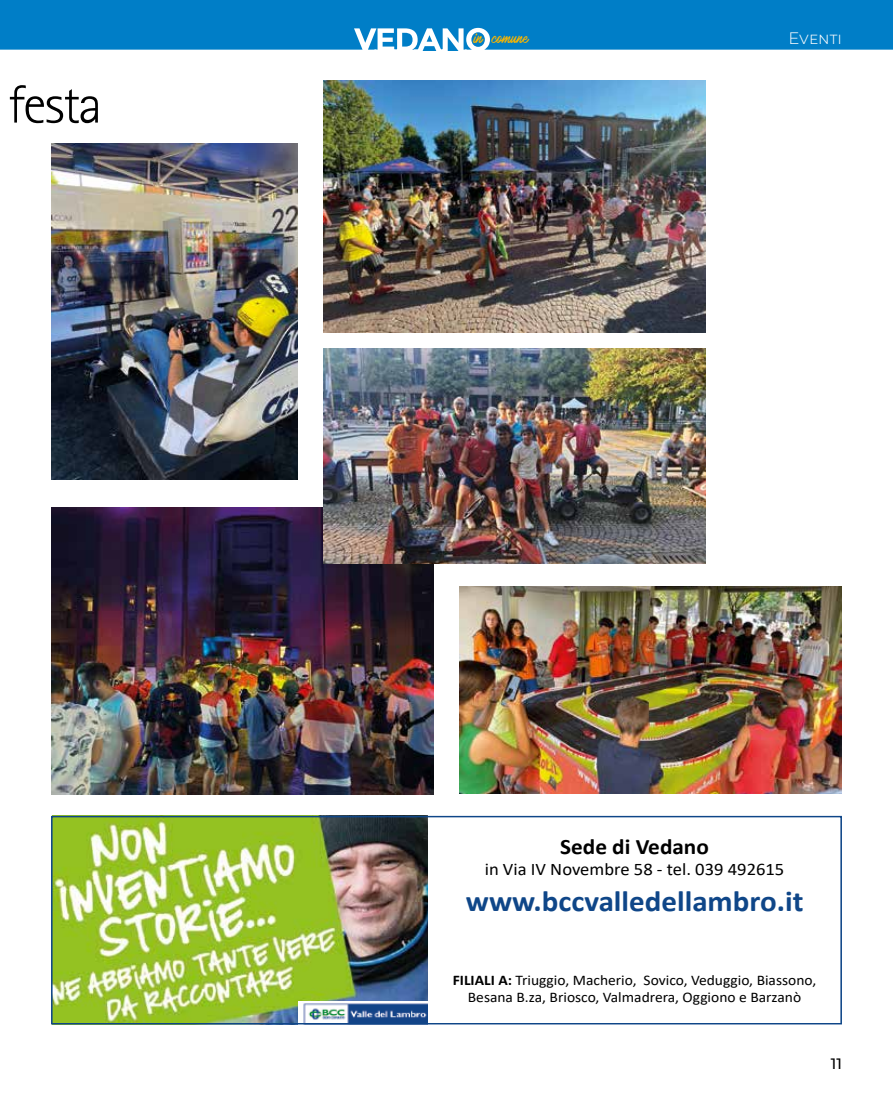
<style>
.page{position:relative;width:893px;height:1106px;background:#fff}
.page>*{position:absolute;margin:0;border:0;box-sizing:border-box;transform-origin:0 0}
.t1{font:300 54px "Rotis Sans Serif Std";letter-spacing:-.03em;color:#000}
.t2{font:700 29.4px "Calibri";color:#0f4688;scale:1.05 1}
.t3{font:700 22.05px "Calibri";color:#000;scale:1.05 1}
.t4{font:17.7px "Calibri";color:#000;scale:1.05 1}
.t5{font:300 16.5px "Montserrat";color:#fff}
.t6{font:500 15px "Montserrat";color:#000}
.t7{font:14.7px/17.7px "Calibri";color:#000;text-align:center;scale:1.05 1}
.t8{font:12.75px "Mark My Words";color:#fab600}
.s1{font-weight:700}
</style>
<div class="page">
<div style="left:0;top:0;width:893px;height:50px;background:#007ec7"></div>
<svg style="left:0;top:28px;width:893px;height:23px"></svg>
<img style="left:324px;top:81px;width:382px;height:252px">
<img style="left:51px;top:144px;width:247px;height:336px">
<img style="left:459px;top:586px;width:383px;height:207px">
<img style="left:51px;top:508px;width:383px;height:287px">
<img style="left:323px;top:348px;width:383px;height:216px">
<img style="left:54px;top:819px;width:374px;height:202px">
<img style="left:298px;top:1001px;width:130px;height:20px">
<div style="left:51px;top:816px;width:791px;height:208px;border:2px solid #0f4688"></div>
<h1 class="t1" style="left:8px;top:73px;width:96px">festa</h1>
<p class="t8" style="left:474px;top:31px;width:56px">in comune</p>
<p class="t5" style="left:788px;top:27px;width:55px">Eventi</p>
<h3 class="t3" style="left:560px;top:831px;width:143px">Sede di Vedano</h3>
<p class="t4" style="left:485px;top:857px;width:287px">in Via IV Novembre 58 - tel. 039 492615</p>
<h2 class="t2" style="left:466px;top:880px;width:323px">www.bccvalledellambro.it</h2>
<p class="t7" style="left:453px;top:970px;width:348px"><span class="s1">FILIALI A:</span> Triuggio, Macherio, Sovico, Veduggio, Biassono,<br>Besana B.za, Briosco, Valmadrera, Oggiono e Barzanò</p>
<p class="t6" style="left:831px;top:1053px;width:13px">11</p>
</div>
